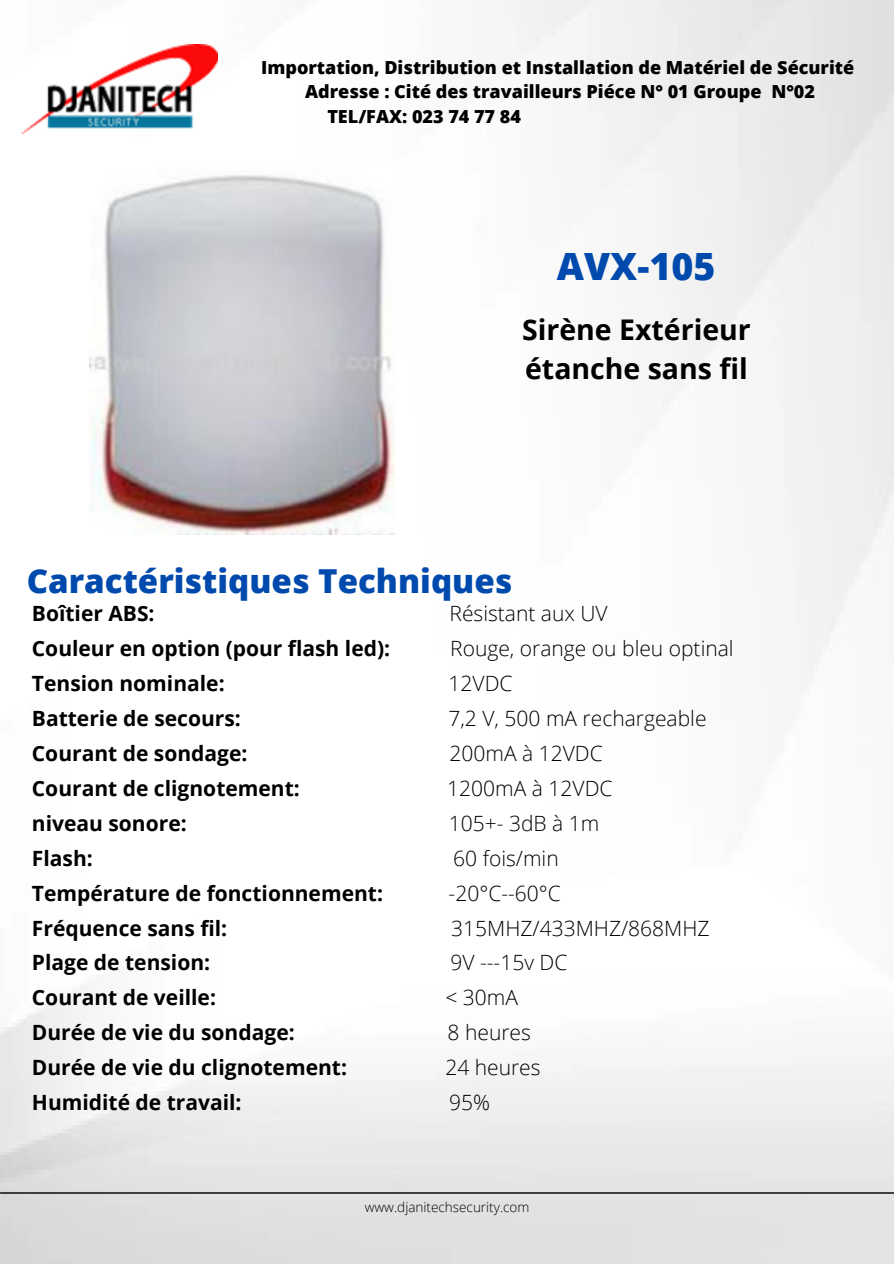
<style>
.page{position:relative;width:894px;height:1264px;background:#fff}
.page>*{position:absolute;margin:0;border:0;box-sizing:border-box;transform-origin:0 0}
.t1{font:800 37.5px "Open Sans";color:#004aad}
.t2{font:800 33px "Open Sans";color:#004aad}
.t3{font:700 28.5px/39.5px "Open Sans";color:#000}
.t4{font:700 21px "Open Sans";color:#000}
.t5{font:300 21px "Open Sans";color:#000}
.t6{font:800 18px "Open Sans";color:#000}
.t7{font:300 13.5px "Open Sans";color:#000}
</style>
<div class="page">
<img style="left:0;top:0;width:893px;height:1263px">
<img style="left:89px;top:166px;width:305px;height:368px">
<img style="left:21px;top:45px;width:196px;height:89px">
<svg style="left:0;top:1192px;width:893px;height:1px"></svg>
<p class="t6" style="left:261px;top:54px;width:594px">Importation, Distribution et Installation de Matériel de Sécurité</p>
<p class="t6" style="left:305px;top:79px;width:511px">Adresse : Cité des travailleurs Piéce N° 01 Groupe N°02</p>
<p class="t6" style="left:327px;top:104px;width:195px">TEL/FAX: 023 74 77 84</p>
<p class="t1" style="left:557px;top:240px;width:160px">AVX-105</p>
<p class="t3" style="left:522px;top:309px;width:230px">Sirène Extérieur étanche sans fil</p>
<p class="t2" style="left:27px;top:557px;width:487px">Caractéristiques Techniques</p>
<p class="t4" style="left:32px;top:598px;width:124px">Boîtier ABS:</p>
<p class="t5" style="left:449px;top:598px;width:160px">Résistant aux UV</p>
<p class="t4" style="left:32px;top:633px;width:359px">Couleur en option (pour flash led):</p>
<p class="t5" style="left:450px;top:633px;width:285px">Rouge, orange ou bleu optinal</p>
<p class="t4" style="left:32px;top:668px;width:194px">Tension nominale:</p>
<p class="t5" style="left:448px;top:668px;width:65px">12VDC</p>
<p class="t4" style="left:32px;top:703px;width:210px">Batterie de secours:</p>
<p class="t5" style="left:448px;top:703px;width:259px">7,2 V, 500 mA rechargeable</p>
<p class="t4" style="left:32px;top:738px;width:217px">Courant de sondage:</p>
<p class="t5" style="left:449px;top:738px;width:155px">200mA à 12VDC</p>
<p class="t4" style="left:32px;top:773px;width:269px">Courant de clignotement:</p>
<p class="t5" style="left:447px;top:773px;width:167px">1200mA à 12VDC</p>
<p class="t4" style="left:32px;top:808px;width:156px">niveau sonore:</p>
<p class="t5" style="left:449px;top:808px;width:152px">105+- 3dB à 1m</p>
<p class="t4" style="left:32px;top:843px;width:62px">Flash:</p>
<p class="t5" style="left:453px;top:843px;width:107px">60 fois/min</p>
<p class="t4" style="left:32px;top:878px;width:352px">Température de fonctionnement:</p>
<p class="t5" style="left:448px;top:878px;width:114px">-20°C--60°C</p>
<p class="t4" style="left:32px;top:913px;width:197px">Fréquence sans fil:</p>
<p class="t5" style="left:451px;top:913px;width:260px">315MHZ/433MHZ/868MHZ</p>
<p class="t4" style="left:32px;top:948px;width:180px">Plage de tension:</p>
<p class="t5" style="left:450px;top:948px;width:118px">9V ---15v DC</p>
<p class="t4" style="left:32px;top:982px;width:185px">Courant de veille:</p>
<p class="t5" style="left:445px;top:982px;width:74px">&lt; 30mA</p>
<p class="t4" style="left:32px;top:1017px;width:264px">Durée de vie du sondage:</p>
<p class="t5" style="left:447px;top:1017px;width:85px">8 heures</p>
<p class="t4" style="left:32px;top:1052px;width:316px">Durée de vie du clignotement:</p>
<p class="t5" style="left:445px;top:1052px;width:97px">24 heures</p>
<p class="t4" style="left:32px;top:1087px;width:211px">Humidité de travail:</p>
<p class="t5" style="left:449px;top:1087px;width:42px">95%</p>
<p class="t7" style="left:364px;top:1197px;width:166px">www.djanitechsecurity.com</p>
</div>
